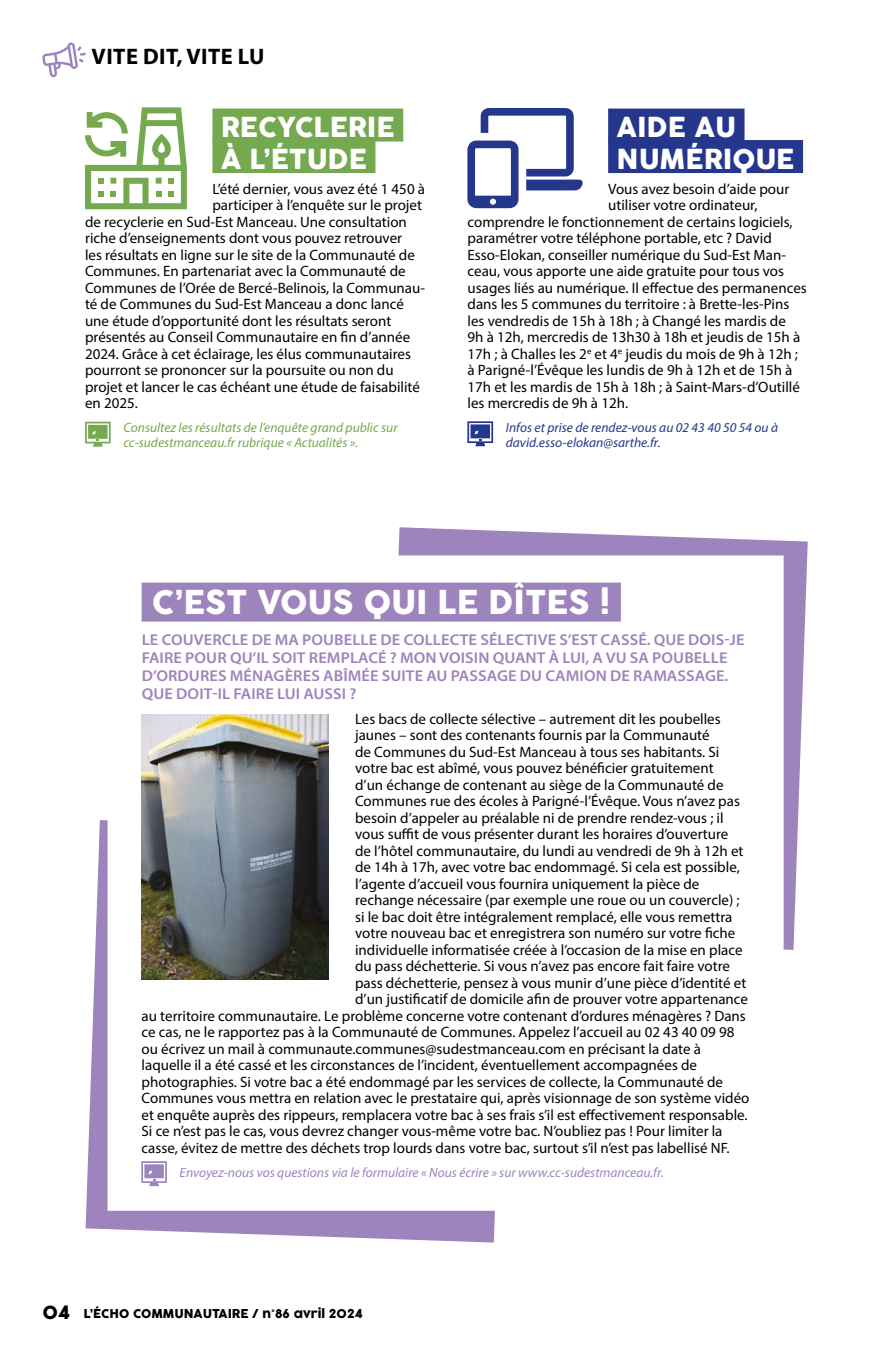
<style>
.page{position:relative;width:893px;height:1361px;background:#fff}
.page>*{position:absolute;margin:0;border:0;box-sizing:border-box;transform-origin:0 0}
.t1{font:32.25px "COCOGOOSE";color:#fff}
.t2{font:27px/31.5px "COCOGOOSE";color:#fff}
.t3{font:700 22.5px "Myriad Pro";letter-spacing:.02em;color:#000}
.t4{font:600 15.6px/18px "Myriad Pro";letter-spacing:.005em;color:#9d84bc;scale:1.05 1}
.t5{font:15px "Myriad Pro";color:#000}
.t6{font:italic 13.5px/15px "Myriad Pro";color:#74a94f}
.t7{font:italic 13.5px "Myriad Pro";color:#9d84bc}
.t8{font:italic 13.5px/15px "Myriad Pro";color:#25378d}
.t9{font:12px "COCOGOOSE";color:#000}
.s1{font-size:18px}
</style>
<div class="page">
<svg style="left:42px;top:42px;width:44px;height:35px"></svg>
<div style="left:142px;top:582px;width:479px;height:39px;background:#9d84bc"></div>
<img style="left:141px;top:714px;width:187px;height:106px">
<svg style="left:86px;top:820px;width:409px;height:422px"></svg>
<svg style="left:399px;top:527px;width:409px;height:423px"></svg>
<svg style="left:141px;top:1161px;width:26px;height:25px"></svg>
<div style="left:212px;top:109px;width:191px;height:33px;background:#74a94f"></div>
<div style="left:212px;top:140px;width:163px;height:33px;background:#74a94f"></div>
<svg style="left:85px;top:422px;width:26px;height:25px"></svg>
<div style="left:608px;top:109px;width:136px;height:33px;background:#25378d"></div>
<div style="left:608px;top:140px;width:195px;height:33px;background:#25378d"></div>
<svg style="left:467px;top:421px;width:26px;height:25px"></svg>
<svg style="left:85px;top:107px;width:102px;height:102px"></svg>
<svg style="left:467px;top:108px;width:116px;height:100px"></svg>
<h3 class="t3" style="left:92px;top:41px;width:174px">VITE DIT, VITE LU</h3>
<h2 class="t2" style="left:221px;top:112px;width:175px">RECYCLERIE<br>À L’ÉTUDE</h2>
<p class="t5" style="left:212px;top:179px;width:214px">L’été dernier, vous avez été 1 450 à</p>
<p class="t5" style="left:212px;top:196px;width:211px">participer à l’enquête sur le projet</p>
<p class="t5" style="left:85px;top:212px;width:323px">de recyclerie en Sud-Est Manceau. Une consultation</p>
<p class="t5" style="left:85px;top:229px;width:319px">riche d’enseignements dont vous pouvez retrouver</p>
<p class="t5" style="left:85px;top:245px;width:331px">les résultats en ligne sur le site de la Communauté de</p>
<p class="t5" style="left:85px;top:262px;width:322px">Communes. En partenariat avec la Communauté de</p>
<p class="t5" style="left:85px;top:278px;width:341px">Communes de l’Orée de Bercé-Belinois, la Communau-</p>
<p class="t5" style="left:85px;top:295px;width:320px">té de Communes du Sud-Est Manceau a donc lancé</p>
<p class="t5" style="left:85px;top:311px;width:308px">une étude d’opportunité dont les résultats seront</p>
<p class="t5" style="left:85px;top:328px;width:327px">présentés au Conseil Communautaire en fin d’année</p>
<p class="t5" style="left:85px;top:344px;width:327px">2024. Grâce à cet éclairage, les élus communautaires</p>
<p class="t5" style="left:85px;top:361px;width:310px">pourront se prononcer sur la poursuite ou non du</p>
<p class="t5" style="left:85px;top:377px;width:336px">projet et lancer le cas échéant une étude de faisabilité</p>
<p class="t5" style="left:85px;top:394px;width:54px">en 2025.</p>
<p class="t6" style="left:123px;top:419px;width:276px">Consultez les résultats de l’enquête grand public sur cc-sudestmanceau.fr rubrique « Actualités ».</p>
<h2 class="t2" style="left:617px;top:112px;width:179px">AIDE AU<br>NUMÉRIQUE</h2>
<p class="t5" style="left:608px;top:179px;width:183px">Vous avez besoin d’aide pour</p>
<p class="t5" style="left:608px;top:196px;width:151px">utiliser votre ordinateur,</p>
<p class="t5" style="left:468px;top:212px;width:327px">comprendre le fonctionnement de certains logiciels,</p>
<p class="t5" style="left:468px;top:229px;width:306px">paramétrer votre téléphone portable, etc ? David</p>
<p class="t5" style="left:468px;top:245px;width:320px">Esso-Elokan, conseiller numérique du Sud-Est Man-</p>
<p class="t5" style="left:468px;top:262px;width:318px">ceau, vous apporte une aide gratuite pour tous vos</p>
<p class="t5" style="left:468px;top:278px;width:341px">usages liés au numérique. Il effectue des permanences</p>
<p class="t5" style="left:468px;top:295px;width:323px">dans les 5 communes du territoire : à Brette-les-Pins</p>
<p class="t5" style="left:468px;top:311px;width:320px">les vendredis de 15h à 18h ; à Changé les mardis de</p>
<p class="t5" style="left:468px;top:328px;width:334px">9h à 12h, mercredis de 13h30 à 18h et jeudis de 15h à</p>
<p class="t5" style="left:468px;top:344px;width:332px">17h ; à Challes les 2<sup>e</sup> et 4<sup>e</sup> jeudis du mois de 9h à 12h ;</p>
<p class="t5" style="left:468px;top:361px;width:326px">à Parigné-l’Évêque les lundis de 9h à 12h et de 15h à</p>
<p class="t5" style="left:468px;top:377px;width:334px">17h et les mardis de 15h à 18h ; à Saint-Mars-d’Outillé</p>
<p class="t5" style="left:468px;top:394px;width:162px">les mercredis de 9h à 12h.</p>
<p class="t8" style="left:506px;top:419px;width:274px">Infos et prise de rendez-vous au 02 43 40 50 54 ou à david.esso-elokan@sarthe.fr.</p>
<h1 class="t1" style="left:152px;top:578px;width:460px">C’EST VOUS QUI LE DÎTES !</h1>
<p class="t4" style="left:142px;top:630px;width:576px">LE COUVERCLE DE MA POUBELLE DE COLLECTE SÉLECTIVE S’EST CASSÉ. QUE DOIS-JE FAIRE POUR QU’IL SOIT REMPLACÉ ? MON VOISIN QUANT À LUI, A VU SA POUBELLE D’ORDURES MÉNAGÈRES ABÎMÉE SUITE AU PASSAGE DU CAMION DE RAMASSAGE.<br>QUE DOIT-IL FAIRE LUI AUSSI ?</p>
<p class="t5" style="left:355px;top:709px;width:367px">Les bacs de collecte sélective – autrement dit les poubelles</p>
<p class="t5" style="left:355px;top:726px;width:356px">jaunes – sont des contenants fournis par la Communauté</p>
<p class="t5" style="left:355px;top:742px;width:366px">de Communes du Sud-Est Manceau à tous ses habitants. Si</p>
<p class="t5" style="left:355px;top:759px;width:360px">votre bac est abîmé, vous pouvez bénéficier gratuitement</p>
<p class="t5" style="left:355px;top:775px;width:370px">d’un échange de contenant au siège de la Communauté de</p>
<p class="t5" style="left:355px;top:792px;width:386px">Communes rue des écoles à Parigné-l’Évêque. Vous n’avez pas</p>
<p class="t5" style="left:355px;top:808px;width:370px">besoin d’appeler au préalable ni de prendre rendez-vous ; il</p>
<p class="t5" style="left:355px;top:825px;width:375px">vous suffit de vous présenter durant les horaires d’ouverture</p>
<p class="t5" style="left:355px;top:841px;width:390px">de l’hôtel communautaire, du lundi au vendredi de 9h à 12h et</p>
<p class="t5" style="left:355px;top:858px;width:386px">de 14h à 17h, avec votre bac endommagé. Si cela est possible,</p>
<p class="t5" style="left:355px;top:874px;width:346px">l’agente d’accueil vous fournira uniquement la pièce de</p>
<p class="t5" style="left:355px;top:891px;width:386px">rechange nécessaire (par exemple une roue ou un couvercle) ;</p>
<p class="t5" style="left:355px;top:907px;width:379px">si le bac doit être intégralement remplacé, elle vous remettra</p>
<p class="t5" style="left:355px;top:924px;width:382px">votre nouveau bac et enregistrera son numéro sur votre fiche</p>
<p class="t5" style="left:355px;top:940px;width:389px">individuelle informatisée créée à l’occasion de la mise en place</p>
<p class="t5" style="left:355px;top:957px;width:376px">du pass déchetterie. Si vous n’avez pas encore fait faire votre</p>
<p class="t5" style="left:355px;top:973px;width:393px">pass déchetterie, pensez à vous munir d’une pièce d’identité et</p>
<p class="t5" style="left:355px;top:990px;width:394px">d’un justificatif de domicile afin de prouver votre appartenance</p>
<p class="t5" style="left:142px;top:1006px;width:606px">au territoire communautaire. Le problème concerne votre contenant d’ordures ménagères ? Dans</p>
<p class="t5" style="left:142px;top:1023px;width:594px">ce cas, ne le rapportez pas à la Communauté de Communes. Appelez l’accueil au 02 43 40 09 98</p>
<p class="t5" style="left:142px;top:1039px;width:561px">ou écrivez un mail à communaute.communes@sudestmanceau.com en précisant la date à</p>
<p class="t5" style="left:142px;top:1056px;width:557px">laquelle il a été cassé et les circonstances de l’incident, éventuellement accompagnées de</p>
<p class="t5" style="left:142px;top:1072px;width:583px">photographies. Si votre bac a été endommagé par les services de collecte, la Communauté de</p>
<p class="t5" style="left:142px;top:1089px;width:609px">Communes vous mettra en relation avec le prestataire qui, après visionnage de son système vidéo</p>
<p class="t5" style="left:142px;top:1105px;width:608px">et enquête auprès des rippeurs, remplacera votre bac à ses frais s’il est effectivement responsable.</p>
<p class="t5" style="left:142px;top:1122px;width:582px">Si ce n’est pas le cas, vous devrez changer vous-même votre bac. N’oubliez pas ! Pour limiter la</p>
<p class="t5" style="left:142px;top:1138px;width:590px">casse, évitez de mettre des déchets trop lourds dans votre bac, surtout s’il n’est pas labellisé NF.</p>
<p class="t7" style="left:180px;top:1163px;width:486px">Envoyez-nous vos questions via le formulaire « Nous écrire » sur www.cc-sudestmanceau.fr.</p>
<p class="t9" style="left:43px;top:1305px;width:322px"><span class="s1">04</span> L’ÉCHO COMMUNAUTAIRE / n°86 avril 2024</p>
</div>
